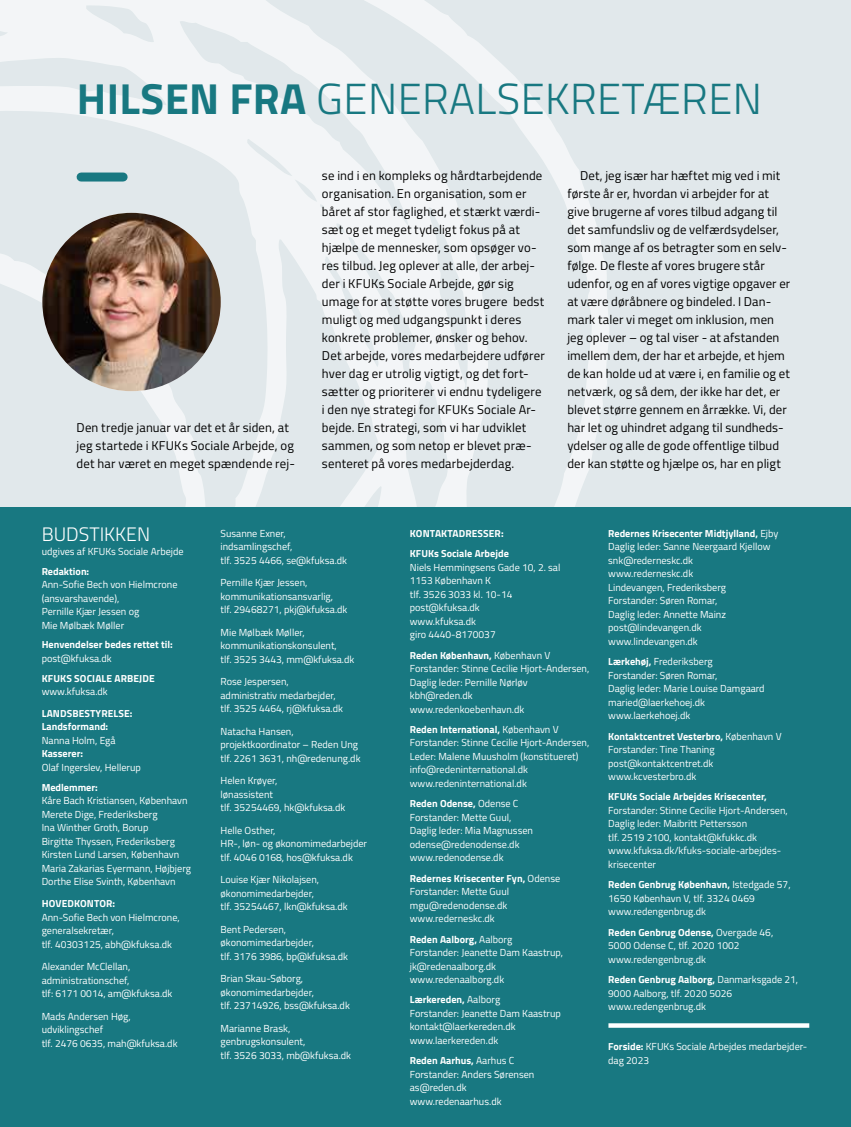
<style>
.page{position:relative;width:851px;height:1127px;background:#fff}
.page>*{position:absolute;margin:0;border:0;box-sizing:border-box;transform-origin:0 0}
.t1{font:300 43.5px "Titillium Web";letter-spacing:.01em;color:#187881}
.t2{font:300 19.5px "Titillium Web";color:#fff}
.t3{font:12.75px/18px "Titillium Web";letter-spacing:.01em;color:#000}
.t4{font:10.2px/13.5px "Titillium Web";color:#fff}
.t5{font:700 10.2px/13.5px "Titillium Web";color:#fff}
.s1{font-weight:700}
</style>
<div class="page">
<hr style="left:850px;top:508px;width:1px;height:619px;background:#34b7ba">
<hr style="left:850px;top:0;width:1px;height:508px;background:#e1e8eb">
<div style="left:0;top:0;width:850px;height:1127px;background:#e1e8eb"></div>
<svg style="left:0;top:0;width:609px;height:508px"></svg>
<div style="left:0;top:508px;width:850px;height:619px;background:#187881"></div>
<div style="left:608px;top:1023px;width:201px;height:5px;background:#fff"></div>
<div style="left:81px;top:172px;width:42px;height:9px;background:#187881"></div>
<img style="left:42px;top:213px;width:179px;height:178px;border-radius:89px">
<h1 class="t1" style="left:77px;top:67px;width:686px"><span class="s1">HILSEN FRA</span> GENERALSEKRETÆREN</h1>
<p class="t3" style="left:77px;top:418px;width:220px">Den tredje januar var det et år siden, at jeg startede i KFUKs Sociale Arbejde, og det har været en meget spændende rej-</p>
<p class="t3" style="left:322px;top:166px;width:224px">se ind i en kompleks og hårdtarbejdende organisation. En organisation, som er båret af stor faglighed, et stærkt værdi&shy;sæt og et meget tydeligt fokus på at hjælpe de mennesker, som opsøger vo&shy;res tilbud. Jeg oplever at alle, der arbej&shy;der i KFUKs Sociale Arbejde, gør sig umage for at støtte vores brugere bedst muligt og med udgangspunkt i deres konkrete problemer, ønsker og behov.<br>Det arbejde, vores medarbejdere udfører hver dag er utrolig vigtigt, og det fort&shy;sætter og prioriterer vi endnu tydeligere i den nye strategi for KFUKs Sociale Ar&shy;bejde. En strategi, som vi har udviklet sammen, og som netop er blevet præ&shy;senteret på vores medarbejderdag.</p>
<p class="t3" style="left:567px;top:166px;width:224px;text-indent:13px">Det, jeg især har hæftet mig ved i mit første år er, hvordan vi arbejder for at give brugerne af vores tilbud adgang til det samfundsliv og de velfærdsydelser, som mange af os betragter som en selv&shy;følge. De fleste af vores brugere står udenfor, og en af vores vigtige opgaver er at være døråbnere og bindeled. I Dan&shy;mark taler vi meget om inklusion, men jeg oplever – og tal viser - at afstanden imellem dem, der har et arbejde, et hjem de kan holde ud at være i, en familie og et netværk, og så dem, der ikke har det, er blevet større gennem en årrække. Vi, der har let og uhindret adgang til sundheds&shy;ydelser og alle de gode offentlige tilbud der kan støtte og hjælpe os, har en pligt</p>
<h2 class="t2" style="left:42px;top:520px;width:110px">BUDSTIKKEN</h2>
<p class="t4" style="left:42px;top:544px;width:143px">udgives af KFUKs Sociale Arbejde</p>
<p class="t5" style="left:42px;top:564px;width:49px">Redaktion:</p>
<p class="t4" style="left:42px;top:577px;width:137px">Ann-Sofie Bech von Hielmcrone (ansvarshavende),<br>Pernille Kjær Jessen og<br>Mie Mølbæk Møller</p>
<p class="t5" style="left:42px;top:637px;width:133px">Henvendelser bedes rettet til:</p>
<p class="t4" style="left:42px;top:651px;width:71px">post@kfuksa.dk</p>
<p class="t5" style="left:42px;top:671px;width:114px">KFUKS SOCIALE ARBEJDE</p>
<p class="t4" style="left:42px;top:684px;width:68px">www.kfuksa.dk</p>
<p class="t5" style="left:42px;top:706px;width:92px">LANDSBESTYRELSE:<br>Landsformand:</p>
<p class="t4" style="left:42px;top:733px;width:75px">Nanna Holm, Egå</p>
<p class="t5" style="left:42px;top:746px;width:43px">Kasserer:</p>
<p class="t4" style="left:42px;top:760px;width:101px">Olaf Ingerslev, Hellerup</p>
<p class="t5" style="left:42px;top:780px;width:58px">Medlemmer:</p>
<p class="t4" style="left:42px;top:793px;width:151px">Kåre Bach Kristiansen, København<br>Merete Dige, Frederiksberg<br>Ina Winther Groth, Borup<br>Birgitte Thyssen, Frederiksberg<br>Kirsten Lund Larsen, København<br>Maria Zakarias Eyermann, Højbjerg<br>Dorthe Elise Svinth, København</p>
<p class="t5" style="left:42px;top:896px;width:75px">HOVEDKONTOR:</p>
<p class="t4" style="left:42px;top:910px;width:139px">Ann-Sofie Bech von Hielmcrone, generalsekretær,<br>tlf. 40303125, abh@kfuksa.dk</p>
<p class="t4" style="left:42px;top:959px;width:132px">Alexander McClellan, administrationschef,<br>tlf: 6171 0014, am@kfuksa.dk</p>
<p class="t4" style="left:42px;top:1009px;width:137px">Mads Andersen Høg, udviklingschef<br>tlf. 2476 0635, mah@kfuksa.dk</p>
<p class="t4" style="left:220px;top:526px;width:128px">Susanne Exner, indsamlingschef,<br>tlf. 3525 4466, se@kfuksa.dk</p>
<p class="t4" style="left:220px;top:575px;width:128px">Pernille Kjær Jessen, kommunikationsansvarlig,<br>tlf. 29468271, pkj@kfuksa.dk</p>
<p class="t4" style="left:220px;top:625px;width:135px">Mie Mølbæk Møller, kommunikationskonsulent,<br>tlf. 3525 3443, mm@kfuksa.dk</p>
<p class="t4" style="left:220px;top:674px;width:124px">Rose Jespersen, administrativ medarbejder, tlf. 3525 4464, rj@kfuksa.dk</p>
<p class="t4" style="left:220px;top:724px;width:141px">Natacha Hansen, projektkoordinator – Reden Ung tlf. 2261 3631, nh@redenung.dk</p>
<p class="t4" style="left:220px;top:773px;width:126px">Helen Krøyer,<br>lønassistent<br>tlf. 35254469, hk@kfuksa.dk</p>
<p class="t4" style="left:220px;top:823px;width:148px">Helle Osther,<br>HR-, løn- og økonomimedarbejder tlf. 4046 0168, hos@kfuksa.dk</p>
<p class="t4" style="left:220px;top:872px;width:129px">Louise Kjær Nikolajsen, økonomimedarbejder,<br>tlf. 35254467, lkn@kfuksa.dk</p>
<p class="t4" style="left:220px;top:922px;width:129px">Bent Pedersen, økonomimedarbejder,<br>tlf. 3176 3986, bp@kfuksa.dk</p>
<p class="t4" style="left:220px;top:971px;width:131px">Brian Skau-Søborg, økonomimedarbejder,<br>tlf. 23714926, bss@kfuksa.dk</p>
<p class="t4" style="left:220px;top:1021px;width:132px">Marianne Brask, genbrugskonsulent,<br>tlf. 3526 3033, mb@kfuksa.dk</p>
<p class="t5" style="left:410px;top:522px;width:100px;line-height:20.4px">KONTAKTADRESSER:<br>KFUKs Sociale Arbejde</p>
<p class="t4" style="left:410px;top:560px;width:152px">Niels Hemmingsens Gade 10, 2. sal<br>1153 København K<br>tlf. 3526 3033 kl. 10-14 post@kfuksa.dk<br>www.kfuksa.dk<br>giro 4440-8170037</p>
<p class="t4" style="left:410px;top:648px;width:181px"><span class="s1">Reden København,</span> København V<br>Forstander: Stinne Cecilie Hjort-Andersen,<br>Daglig leder: Pernille Nørløv kbh@reden.dk www.redenkoebenhavn.dk</p>
<p class="t4" style="left:410px;top:722px;width:181px"><span class="s1">Reden International,</span> København V Forstander: Stinne Cecilie Hjort-Andersen, Leder: Malene Muusholm (konstitueret) info@redeninternational.dk www.redeninternational.dk</p>
<p class="t4" style="left:410px;top:796px;width:125px"><span class="s1">Reden Odense,</span> Odense C<br>Forstander: Mette Guul,<br>Daglig leder: Mia Magnussen odense@redenodense.dk www.redenodense.dk</p>
<p class="t4" style="left:410px;top:871px;width:152px"><span class="s1">Redernes Krisecenter Fyn,</span> Odense<br>Forstander: Mette Guul mgu@redenodense.dk www.rederneskc.dk</p>
<p class="t4" style="left:410px;top:932px;width:155px"><span class="s1">Reden Aalborg,</span> Aalborg<br>Forstander: Jeanette Dam Kaastrup, jk@redenaalborg.dk www.redenaalborg.dk</p>
<p class="t4" style="left:410px;top:992px;width:152px"><span class="s1">Lærkereden,</span> Aalborg<br>Forstander: Jeanette Dam Kaastrup kontakt@laerkereden.dk www.laerkereden.dk</p>
<p class="t4" style="left:410px;top:1053px;width:126px"><span class="s1">Reden Aarhus,</span> Aarhus C<br>Forstander: Anders Sørensen as@reden.dk www.redenaarhus.dk</p>
<p class="t4" style="left:608px;top:526px;width:172px"><span class="s1">Redernes Krisecenter Midtjylland,</span> Ejby<br>Daglig leder: Sanne Neergaard Kjellow snk@rederneskc.dk www.rederneskc.dk<br>Lindevangen, Frederiksberg<br>Forstander: Søren Romar,<br>Daglig leder: Annette Mainz post@lindevangen.dk www.lindevangen.dk</p>
<p class="t4" style="left:608px;top:654px;width:158px"><span class="s1">Lærkehøj,</span> Frederiksberg<br>Forstander: Søren Romar,<br>Daglig leder: Marie Louise Damgaard maried@laerkehoej.dk www.laerkehoej.dk</p>
<p class="t4" style="left:608px;top:729px;width:175px"><span class="s1">Kontaktcentret Vesterbro,</span> København V<br>Forstander: Tine Thaning post@kontaktcentret.dk www.kcvesterbro.dk</p>
<p class="t5" style="left:608px;top:789px;width:160px">KFUKs Sociale Arbejdes Krisecenter,</p>
<p class="t4" style="left:608px;top:803px;width:181px">Forstander: Stinne Cecilie Hjort-Andersen, Daglig leder: Maibritt Pettersson<br>tlf. 2519 2100, kontakt@kfukkc.dk www.kfuksa.dk/kfuks-sociale-arbejdes&shy;krisecenter</p>
<p class="t4" style="left:608px;top:877px;width:184px"><span class="s1">Reden Genbrug København,</span> Istedgade 57,<br>1650 København V, tlf. 3324 0469 www.redengenbrug.dk</p>
<p class="t4" style="left:608px;top:925px;width:166px"><span class="s1">Reden Genbrug Odense,</span> Overgade 46,<br>5000 Odense C, tlf. 2020 1002 www.redengenbrug.dk</p>
<p class="t4" style="left:608px;top:972px;width:191px"><span class="s1">Reden Genbrug Aalborg,</span> Danmarksgade 21,<br>9000 Aalborg, tlf. 2020 5026 www.redengenbrug.dk</p>
<p class="t4" style="left:608px;top:1039px;width:200px"><span class="s1">Forside:</span> KFUKs Sociale Arbejdes medarbejder&shy;dag 2023</p>
</div>
